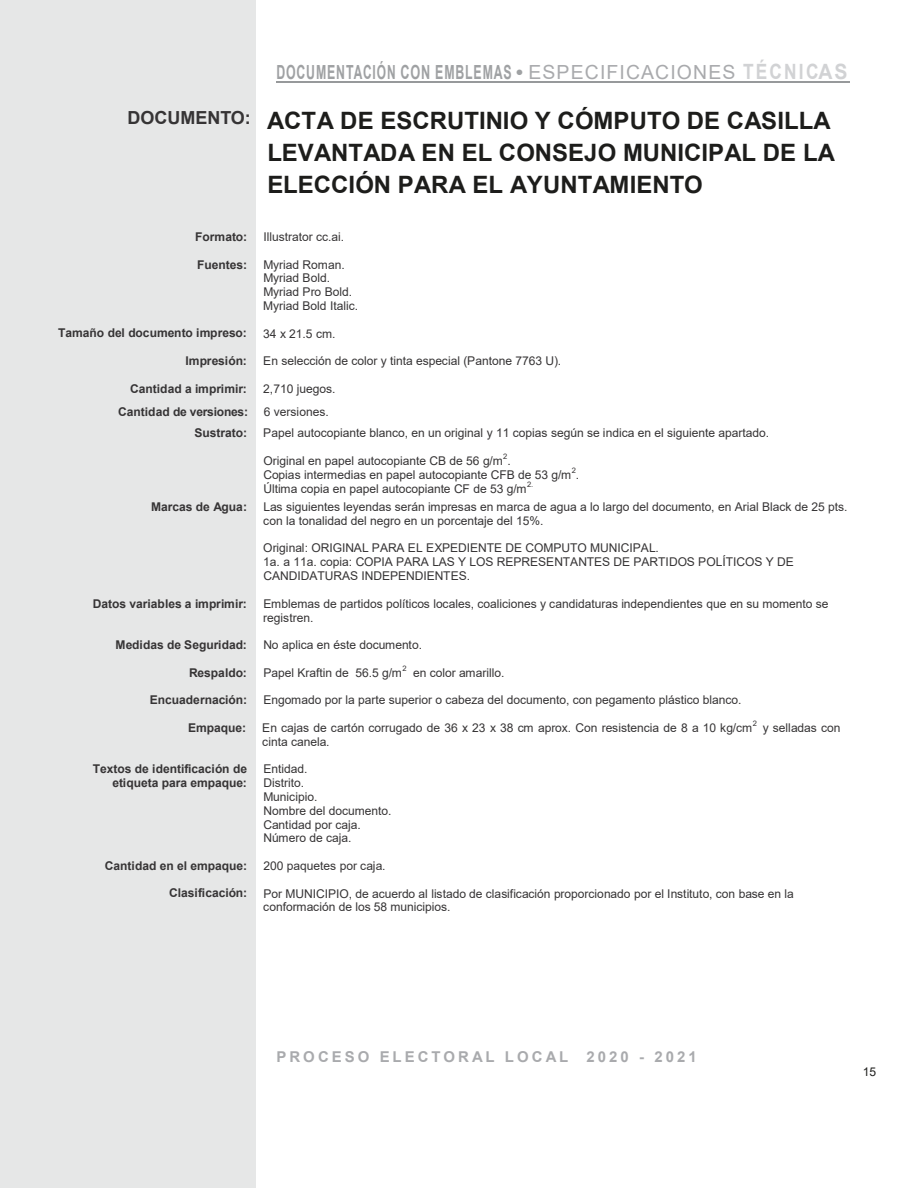
<style>
.page{position:relative;width:918px;height:1188px;background:#fff}
.page>*{position:absolute;margin:0;border:0;box-sizing:border-box;transform-origin:0 0}
.t1{font:700 24px/31.8px "Arial";color:#1d1d1b}
.t2{font:700 19.5px "Arial";letter-spacing:.065em;color:#9fa1a3;scale:.63 1}
.t3{font:700 15px "Arial";letter-spacing:.2em;color:#a9aaad}
.t4{font:12px/13.8px "Arial";letter-spacing:-.005em;color:#363435}
.t5{font:700 12px/13.8px "Arial";color:#363435;text-align:right}
.t6{font:700 12px "Arial";letter-spacing:-.02em;color:#363435}
.t7{font:12px "Arial";color:#1d1d1b}
.t8{font:7.5px "Arial";color:#363435}
.s1{font-weight:400;color:#a9aaad}
.s2{font-size:21px;color:#d1d2d4}
</style>
<div class="page">
<div style="left:0;top:0;width:256px;height:1188px;background:#e6e7e7"></div>
<hr style="left:277px;top:81px;width:573px;height:2px;background:#97999b">
<h2 class="t2" style="left:277px;top:59px;width:908px">DOCUMENTACIÓN CON EMBLEMAS • <span class="s1">ESPECIFICACIONES</span> <span class="s2">TÉCNICAS</span></h2>
<h1 class="t1" style="left:267px;top:105px;width:569px;text-indent:-140px"><sup>DOCUMENTO:</sup> ACTA DE ESCRUTINIO Y CÓMPUTO DE CASILLA<br>LEVANTADA EN EL CONSEJO MUNICIPAL DE LA<br>ELECCIÓN PARA EL AYUNTAMIENTO</h1>
<p class="t5" style="left:195px;top:230px;width:54px">Formato:</p>
<p class="t4" style="left:263px;top:230px;width:82px">Illustrator cc.ai.</p>
<p class="t5" style="left:197px;top:258px;width:52px">Fuentes:</p>
<p class="t4" style="left:263px;top:258px;width:96px">Myriad Roman.<br>Myriad Bold.<br>Myriad Pro Bold.<br>Myriad Bold Italic.</p>
<p class="t5" style="left:58px;top:327px;width:190px">Tamaño del documento impreso:</p>
<p class="t4" style="left:263px;top:326px;width:74px">34 x 21.5 cm.</p>
<p class="t5" style="left:186px;top:354px;width:63px">Impresión:</p>
<p class="t4" style="left:263px;top:354px;width:299px">En selección de color y tinta especial (Pantone 7763 U).</p>
<p class="t5" style="left:130px;top:382px;width:118px">Cantidad a imprimir:</p>
<p class="t4" style="left:263px;top:382px;width:74px">2,710 juegos.</p>
<p class="t6" style="left:118px;top:403px;width:131px">Cantidad de versiones:</p>
<p class="t4" style="left:264px;top:405px;width:67px">6 versiones.</p>
<p class="t5" style="left:194px;top:426px;width:54px">Sustrato:</p>
<p class="t4" style="left:263px;top:426px;width:507px">Papel autocopiante blanco, en un original y 11 copias según se indica en el siguiente apartado.</p>
<p class="t4" style="left:263px;top:454px;width:249px">Original en papel autocopiante CB de 56 g/m .</p>
<p class="t8" style="left:503px;top:451px;width:6px">2</p>
<p class="t4" style="left:263px;top:468px;width:317px">Copias intermedias en papel autocopiante CFB de 53 g/m .</p>
<p class="t8" style="left:572px;top:465px;width:6px">2</p>
<p class="t4" style="left:263px;top:481px;width:265px">Última copia en papel autocopiante CF de 53 g/m</p>
<p class="t8" style="left:527px;top:479px;width:8px">2.</p>
<p class="t5" style="left:151px;top:500px;width:97px">Marcas de Agua:</p>
<p class="t4" style="left:263px;top:500px;width:586px">Las siguientes leyendas serán impresas en marca de agua a lo largo del documento, en Arial Black de 25 pts. con la tonalidad del negro en un porcentaje del 15%.</p>
<p class="t4" style="left:263px;top:541px;width:532px">Original: ORIGINAL PARA EL EXPEDIENTE DE COMPUTO MUNICIPAL.<br>1a. a 11a. copia: COPIA PARA LAS Y LOS REPRESENTANTES DE PARTIDOS POLÍTICOS Y DE<br>CANDIDATURAS INDEPENDIENTES.</p>
<p class="t5" style="left:93px;top:597px;width:156px">Datos variables a imprimir:</p>
<p class="t4" style="left:263px;top:597px;width:567px">Emblemas de partidos políticos locales, coaliciones y candidaturas independientes que en su momento se registren.</p>
<p class="t5" style="left:116px;top:638px;width:133px">Medidas de Seguridad:</p>
<p class="t4" style="left:263px;top:638px;width:160px">No aplica en éste documento.</p>
<p class="t5" style="left:189px;top:666px;width:60px">Respaldo:</p>
<p class="t4" style="left:263px;top:666px;width:140px">Papel Kraftin de 56.5 g/m</p>
<p class="t8" style="left:402px;top:663px;width:6px">2</p>
<p class="t4" style="left:413px;top:666px;width:93px">en color amarillo.</p>
<p class="t5" style="left:150px;top:693px;width:99px">Encuadernación:</p>
<p class="t4" style="left:263px;top:693px;width:480px">Engomado por la parte superior o cabeza del documento, con pegamento plástico blanco.</p>
<p class="t5" style="left:188px;top:721px;width:60px">Empaque:</p>
<p class="t4" style="left:262px;top:721px;width:491px">En cajas de cartón corrugado de 36 x 23 x 38 cm aprox. Con resistencia de 8 a 10 kg/cm</p>
<p class="t8" style="left:753px;top:718px;width:6px">2</p>
<p class="t4" style="left:763px;top:721px;width:79px">y selladas con</p>
<p class="t4" style="left:262px;top:735px;width:69px">cinta canela.</p>
<p class="t5" style="left:93px;top:762px;width:156px">Textos de identificación de etiqueta para empaque:</p>
<p class="t4" style="left:263px;top:762px;width:130px">Entidad.<br>Distrito.<br>Municipio.<br>Nombre del documento.<br>Cantidad por caja.<br>Número de caja.</p>
<p class="t5" style="left:105px;top:859px;width:144px">Cantidad en el empaque:</p>
<p class="t4" style="left:263px;top:859px;width:124px">200 paquetes por caja.</p>
<p class="t5" style="left:169px;top:886px;width:79px">Clasificación:</p>
<p class="t4" style="left:263px;top:886px;width:532px">Por MUNICIPIO, de acuerdo al listado de clasificación proporcionado por el Instituto, con base en la conformación de los 58 municipios.</p>
<p class="t3" style="left:277px;top:1046px;width:422px">PROCESO ELECTORAL LOCAL 2020 - 2021</p>
<p class="t7" style="left:863px;top:1064px;width:15px">15</p>
</div>
